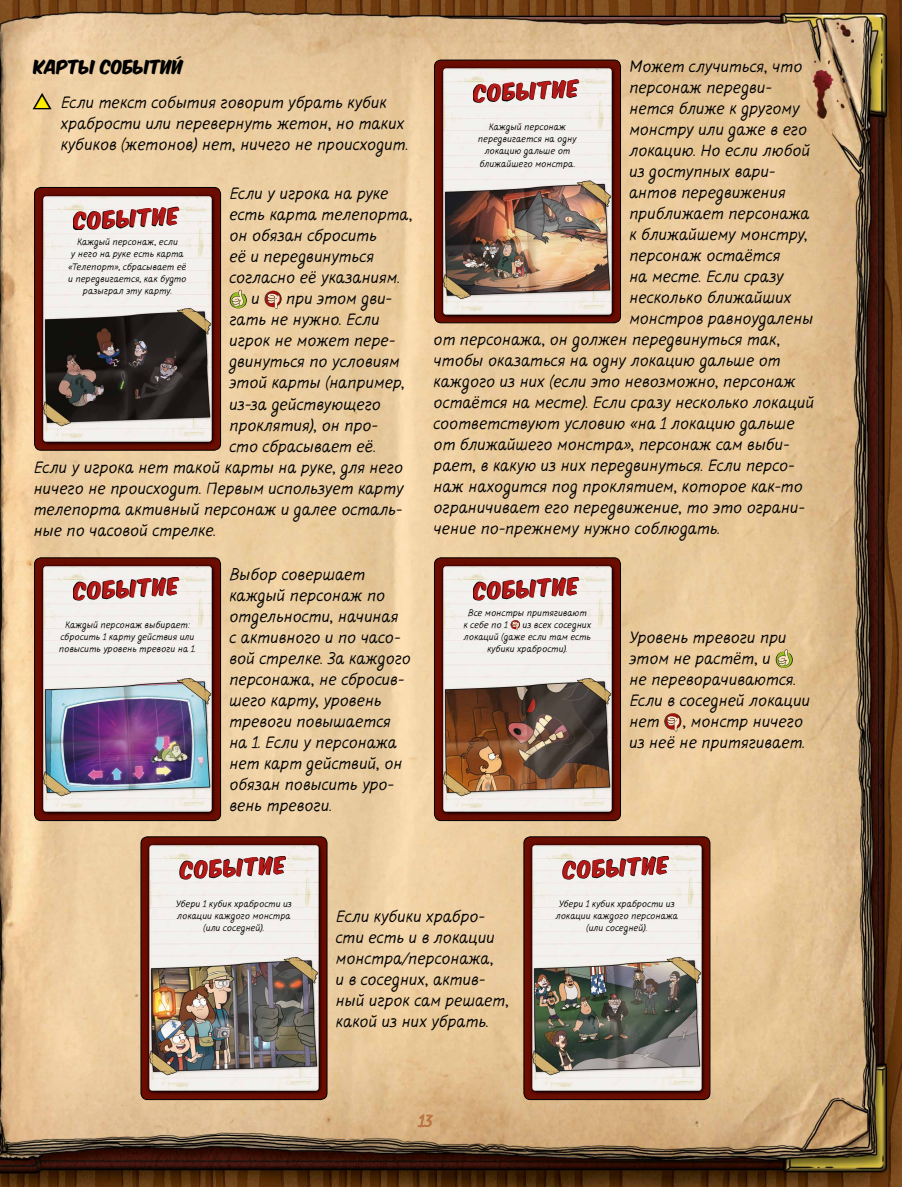
<style>
.page{position:relative;width:902px;height:1187px;background:#fff}
.page>*{position:absolute;margin:0;border:0;box-sizing:border-box;transform-origin:0 0}
.t1{font:19.8px "Komika Title Axis RUS LAT";color:#b51918}
.t2{font:16.5px/21px "Flow";letter-spacing:.025em;color:#000}
.t3{font:16.5px "Komika Title Axis RUS LAT";letter-spacing:.005em;color:#000}
.t4{font:9.3px/12.1px "Flow";letter-spacing:.035em;color:#000;text-align:center}
</style>
<div class="page">
<img style="left:0;top:0;width:901px;height:1186px">
<svg style="left:417px;top:1113px;width:16px;height:14px"></svg>
<img style="left:434px;top:60px;width:186px;height:263px">
<svg style="left:473px;top:79px;width:106px;height:24px;background:#83817f"></svg>
<div style="left:434px;top:60px;width:187px;height:263px;border:1px solid #000;border-radius:7px"></div>
<img style="left:434px;top:557px;width:186px;height:263px">
<svg style="left:510px;top:619px;width:10px;height:11px"></svg>
<svg style="left:473px;top:577px;width:106px;height:23px;background:#7c7a78"></svg>
<div style="left:434px;top:557px;width:187px;height:264px;border:1px solid #000;border-radius:7px"></div>
<img style="left:524px;top:836px;width:185px;height:263px">
<svg style="left:562px;top:856px;width:106px;height:23px;background:#7c7a78"></svg>
<div style="left:523px;top:836px;width:187px;height:263px;border:1px solid #000;border-radius:7px"></div>
<img style="left:141px;top:836px;width:186px;height:263px">
<svg style="left:179px;top:856px;width:106px;height:23px;background:#7c7a78"></svg>
<div style="left:140px;top:836px;width:187px;height:263px;border:1px solid #000;border-radius:7px"></div>
<img style="left:35px;top:187px;width:185px;height:263px">
<svg style="left:73px;top:207px;width:106px;height:23px;background:#7c7a78"></svg>
<div style="left:34px;top:187px;width:187px;height:263px;border:1px solid #000;border-radius:7px"></div>
<img style="left:35px;top:557px;width:185px;height:263px">
<svg style="left:73px;top:577px;width:106px;height:23px;background:#7c7a78"></svg>
<div style="left:34px;top:557px;width:187px;height:264px;border:1px solid #000;border-radius:7px"></div>
<svg style="left:775px;top:649px;width:18px;height:20px"></svg>
<svg style="left:663px;top:712px;width:18px;height:19px"></svg>
<svg style="left:229px;top:289px;width:18px;height:21px"></svg>
<svg style="left:264px;top:290px;width:18px;height:19px"></svg>
<svg style="left:30px;top:90px;width:23px;height:22px"></svg>
<p class="t3" style="left:34px;top:59px;width:151px">Карты событий</p>
<p class="t2" style="left:61px;top:93px;width:348px">Если текст события говорит убрать кубик храбрости или перевернуть жетон, но таких кубиков (жетонов) нет, ничего не происходит.</p>
<p class="t2" style="left:230px;top:185px;width:160px">Если у игрока на руке</p>
<p class="t2" style="left:230px;top:206px;width:184px">есть карта телепорта,</p>
<p class="t2" style="left:230px;top:227px;width:149px">он обязан сбросить</p>
<p class="t2" style="left:230px;top:248px;width:146px">её и передвинуться</p>
<p class="t2" style="left:230px;top:269px;width:172px">согласно её указаниям.</p>
<p class="t2" style="left:252px;top:290px;width:9px">и</p>
<p class="t2" style="left:286px;top:290px;width:107px">при этом дви-</p>
<p class="t2" style="left:230px;top:311px;width:151px">гать не нужно. Если</p>
<p class="t2" style="left:230px;top:332px;width:167px">игрок не может пере-</p>
<p class="t2" style="left:230px;top:353px;width:171px">двинуться по условиям</p>
<p class="t2" style="left:230px;top:374px;width:176px">этой карты (например,</p>
<p class="t2" style="left:230px;top:395px;width:153px">из-за действующего</p>
<p class="t2" style="left:230px;top:416px;width:150px">проклятия), он про-</p>
<p class="t2" style="left:230px;top:437px;width:148px">сто сбрасывает её.</p>
<p class="t2" style="left:34px;top:458px;width:370px">Если у игрока нет такой карты на руке, для него</p>
<p class="t2" style="left:34px;top:479px;width:371px">ничего не происходит. Первым использует карту</p>
<p class="t2" style="left:34px;top:500px;width:370px">телепорта активный персонаж и далее осталь-</p>
<p class="t2" style="left:34px;top:521px;width:183px">ные по часовой стрелке.</p>
<p class="t2" style="left:230px;top:565px;width:182px">Выбор совершает каждый персонаж по отдельности, начиная<br>с активного и по часо&shy;вой стрелке. За каждого персонажа, не сбросив&shy;шего карту, уровень тревоги повышается на 1. Если у персонажа нет карт действий, он обязан повысить уро&shy;вень тревоги.</p>
<p class="t1" style="left:74px;top:211px;width:106px;rotate:-3deg">событие</p>
<p class="t4" style="left:69px;top:237px;width:119px">Каждый персонаж, если<br>у него на руке есть карта «Телепорт», сбрасывает её и передвигается, как будто разыграл эту карту.</p>
<p class="t1" style="left:74px;top:581px;width:106px;rotate:-3deg">событие</p>
<p class="t4" style="left:59px;top:619px;width:138px">Каждый персонаж выбирает: сбросить 1 карту действия или повысить уровень тревоги на 1.</p>
<p class="t1" style="left:181px;top:860px;width:106px;rotate:-3deg">событие</p>
<p class="t2" style="left:629px;top:57px;width:174px">Может случиться, что</p>
<p class="t2" style="left:629px;top:78px;width:144px">персонаж передви-</p>
<p class="t2" style="left:629px;top:99px;width:171px">нется ближе к другому</p>
<p class="t2" style="left:629px;top:120px;width:179px">монстру или даже в его</p>
<p class="t2" style="left:629px;top:141px;width:182px">локацию. Но если любой</p>
<p class="t2" style="left:629px;top:162px;width:147px">из доступных вари-</p>
<p class="t2" style="left:629px;top:183px;width:157px">антов передвижения</p>
<p class="t2" style="left:629px;top:204px;width:181px">приближает персонажа</p>
<p class="t2" style="left:629px;top:225px;width:179px">к ближайшему монстру,</p>
<p class="t2" style="left:629px;top:246px;width:152px">персонаж остаётся</p>
<p class="t2" style="left:629px;top:267px;width:156px">на месте. Если сразу</p>
<p class="t2" style="left:629px;top:288px;width:163px">несколько ближайших</p>
<p class="t2" style="left:629px;top:309px;width:185px">монстров равноудалены</p>
<p class="t2" style="left:434px;top:330px;width:348px">от персонажа, он должен передвинуться так,</p>
<p class="t2" style="left:434px;top:351px;width:348px">чтобы оказаться на одну локацию дальше от</p>
<p class="t2" style="left:434px;top:372px;width:363px">каждого из них (если это невозможно, персонаж</p>
<p class="t2" style="left:434px;top:393px;width:381px">остаётся на месте). Если сразу несколько локаций</p>
<p class="t2" style="left:434px;top:414px;width:362px">соответствуют условию «на 1 локацию дальше</p>
<p class="t2" style="left:434px;top:435px;width:357px">от ближайшего монстра», персонаж сам выби-</p>
<p class="t2" style="left:434px;top:456px;width:362px">рает, в какую из них передвинуться. Если персо-</p>
<p class="t2" style="left:434px;top:477px;width:370px">наж находится под проклятием, которое как-то</p>
<p class="t2" style="left:434px;top:498px;width:372px">ограничивает его передвижение, то это ограни-</p>
<p class="t2" style="left:434px;top:519px;width:287px">чение по-прежнему нужно соблюдать.</p>
<p class="t1" style="left:474px;top:84px;width:106px;rotate:-3deg">событие</p>
<p class="t4" style="left:478px;top:122px;width:100px">Каждый персонаж передвигается на одну локацию дальше от ближайшего монстра.</p>
<p class="t1" style="left:474px;top:581px;width:106px;rotate:-3deg">событие</p>
<p class="t4" style="left:463px;top:607px;width:124px;text-align:left;text-indent:4px">Все монстры притягивают к себе по 1</p>
<p class="t4" style="left:523px;top:619px;width:70px">из всех соседних</p>
<p class="t4" style="left:464px;top:631px;width:129px">локаций (даже если там есть</p>
<p class="t4" style="left:487px;top:643px;width:81px">кубики храбрости).</p>
<p class="t2" style="left:629px;top:628px;width:182px">Уровень тревоги при этом не растёт, и<br>не переворачиваются.<br>Если в соседней локации нет</p>
<p class="t2" style="left:629px;top:712px;width:177px;text-align:right">, монстр ничего<br>из неё не притягивает.</p>
<p class="t1" style="left:563px;top:860px;width:106px;rotate:-3deg">событие</p>
<p class="t4" style="left:176px;top:898px;width:117px">Убери 1 кубик храбрости из локации каждого монстра (или соседней).</p>
<p class="t2" style="left:336px;top:907px;width:174px">Если кубики храбро&shy;сти есть и в локации монстра/персонажа,<br>и в соседних, актив&shy;ный игрок сам решает, какой из них убрать.</p>
<p class="t4" style="left:556px;top:898px;width:123px">Убери 1 кубик храбрости из локации каждого персонажа (или соседней).</p>
</div>
